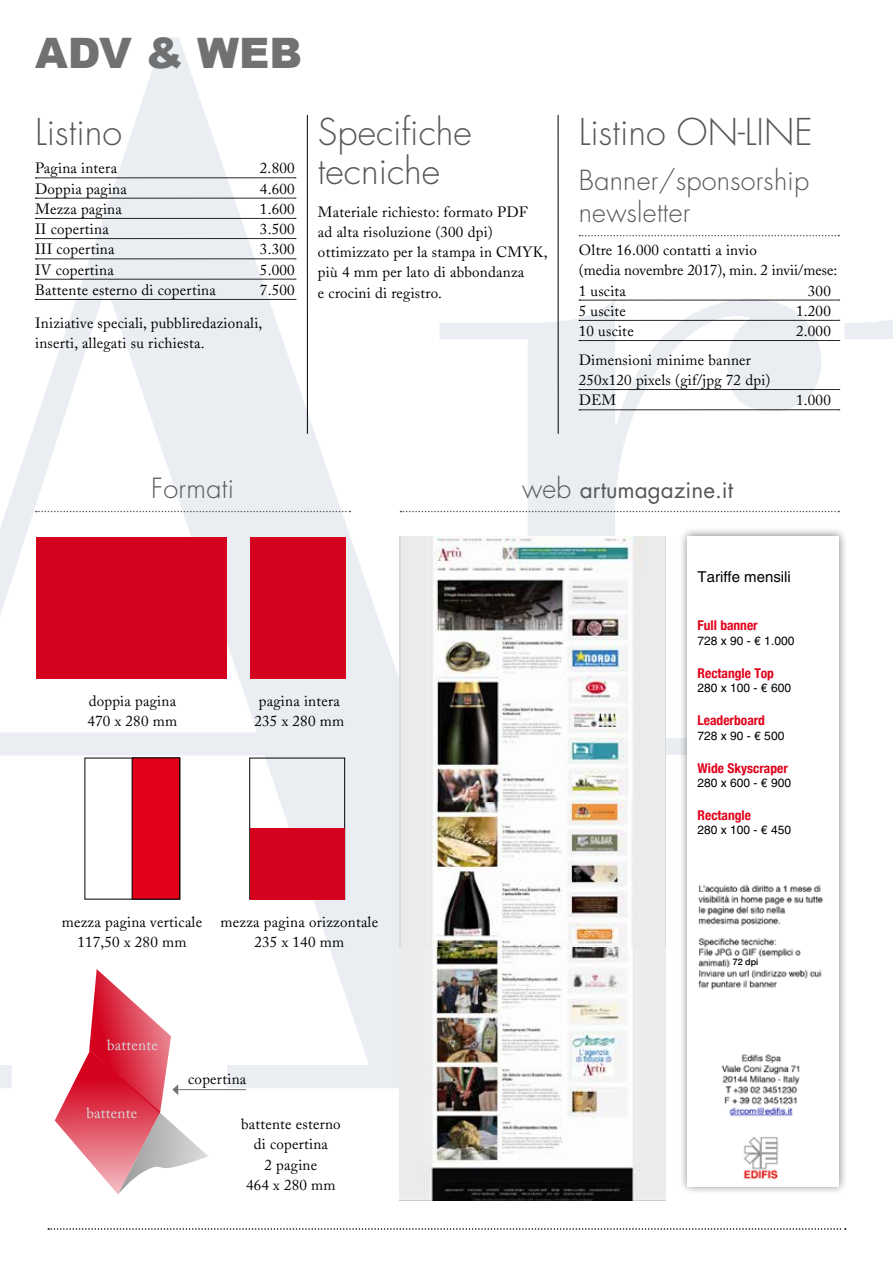
<style>
.page{position:relative;width:893px;height:1263px;background:#fff}
.page>*{position:absolute;margin:0;border:0;box-sizing:border-box;transform-origin:0 0}
.t1{font:900 42px "Arial";color:#707172}
.t2{font:300 36px/39px "Futura Std";color:#58585a}
.t3{font:300 27px/32.4px "Futura Std";letter-spacing:.01em;color:#58585a}
.t4{font:22.5px "Futura Std";color:#58585a}
.t5{font:15px/20.2px "Adobe Caslon";letter-spacing:.015em;color:#000}
.t6{font:15px "Adobe Caslon";letter-spacing:.015em;color:#d9dadb}
.t7{font:15px "Helvetica LT Std";color:#000}
.t8{font:700 condensed 13.5px "Helvetica Neue";color:#e2001a}
.t9{font:12px "Helvetica LT Std";color:#000}
.t10{font:500 9px "Helvetica Neue";color:#000}
.s1{font-weight:300;font-size:27px}
</style>
<div class="page">
<img style="left:0;top:37px;width:893px;height:1070px">
<svg style="left:35px;top:178px;width:261px;height:1px"></svg>
<svg style="left:35px;top:198px;width:261px;height:1px"></svg>
<svg style="left:35px;top:218px;width:261px;height:1px"></svg>
<svg style="left:35px;top:238px;width:261px;height:1px"></svg>
<svg style="left:35px;top:259px;width:261px;height:1px"></svg>
<svg style="left:35px;top:279px;width:261px;height:1px"></svg>
<svg style="left:35px;top:299px;width:261px;height:1px"></svg>
<hr style="left:307px;top:115px;width:1px;height:319px;background:#000">
<hr style="left:558px;top:115px;width:1px;height:319px;background:#000">
<svg style="left:580px;top:235px;width:259px;height:1px"></svg>
<svg style="left:579px;top:300px;width:261px;height:1px"></svg>
<svg style="left:579px;top:320px;width:261px;height:1px"></svg>
<svg style="left:579px;top:340px;width:261px;height:1px"></svg>
<svg style="left:579px;top:389px;width:261px;height:1px"></svg>
<svg style="left:579px;top:410px;width:261px;height:1px"></svg>
<div style="left:250px;top:758px;width:95px;height:141px;border:1px solid #000"></div>
<div style="left:250px;top:828px;width:95px;height:71px;background:#d4021d"></div>
<div style="left:132px;top:758px;width:48px;height:141px;background:#e2001a;border:1px solid #000"></div>
<div style="left:36px;top:537px;width:191px;height:141px;background:#d4021d"></div>
<div style="left:250px;top:537px;width:95px;height:141px;background:#d4021d"></div>
<div style="left:679px;top:527px;width:169px;height:668px;background:#000;opacity:.5"></div>
<div style="left:688px;top:536px;width:151px;height:650px;background:#fff"></div>
<img style="left:698px;top:884px;width:125px;height:296px">
<svg style="left:400px;top:511px;width:439px;height:1px"></svg>
<svg style="left:36px;top:511px;width:314px;height:1px"></svg>
<svg style="left:48px;top:1228px;width:798px;height:2px"></svg>
<hr style="left:177px;top:1089px;width:69px;height:1px;background:#707172">
<svg style="left:55px;top:969px;width:153px;height:225px"></svg>
<img style="left:402px;top:537px;width:263px;height:278px">
<img style="left:401px;top:802px;width:263px;height:145px">
<img style="left:400px;top:947px;width:266px;height:253px">
<h1 class="t1" style="left:35px;top:23px;width:268px">ADV &amp; WEB</h1>
<h2 class="t2" style="left:35px;top:113px;width:88px">Listino</h2>
<p class="t5" style="left:35px;top:158px;width:83px">Pagina intera</p>
<p class="t5" style="left:256px;top:158px;width:40px">€ 2.800</p>
<p class="t5" style="left:35px;top:179px;width:93px">Doppia pagina</p>
<p class="t5" style="left:256px;top:179px;width:40px">€ 4.600</p>
<p class="t5" style="left:35px;top:199px;width:88px">Mezza pagina</p>
<p class="t5" style="left:256px;top:199px;width:40px">€ 1.600</p>
<p class="t5" style="left:35px;top:219px;width:75px">II copertina</p>
<p class="t5" style="left:256px;top:219px;width:40px">€ 3.500</p>
<p class="t5" style="left:35px;top:239px;width:81px">III copertina</p>
<p class="t5" style="left:256px;top:239px;width:40px">€ 3.300</p>
<p class="t5" style="left:35px;top:260px;width:80px">IV copertina</p>
<p class="t5" style="left:256px;top:260px;width:40px">€ 5.000</p>
<p class="t5" style="left:35px;top:280px;width:182px">Battente esterno di copertina</p>
<p class="t5" style="left:256px;top:280px;width:40px">€ 7.500</p>
<p class="t5" style="left:35px;top:313px;width:229px">Iniziative speciali, pubbliredazionali, inserti, allegati su richiesta.</p>
<h2 class="t2" style="left:318px;top:113px;width:155px">Specifiche tecniche</h2>
<p class="t5" style="left:318px;top:202px;width:231px">Materiale richiesto: formato PDF<br>ad alta risoluzione (300 dpi) ottimizzato per la stampa in CMYK, più 4 mm per lato di abbondanza<br>e crocini di registro.</p>
<h2 class="t2" style="left:579px;top:113px;width:236px">Listino ON-LINE</h2>
<h3 class="t3" style="left:579px;top:164px;width:232px">Banner/sponsorship newsletter</h3>
<p class="t5" style="left:579px;top:240px;width:260px">Oltre 16.000 contatti a invio<br>(media novembre 2017), min. 2 invii/mese:<br>1 uscita</p>
<p class="t5" style="left:808px;top:281px;width:24px">300</p>
<p class="t5" style="left:579px;top:301px;width:49px">5 uscite</p>
<p class="t5" style="left:792px;top:301px;width:40px">€ 1.200</p>
<p class="t5" style="left:579px;top:321px;width:56px">10 uscite</p>
<p class="t5" style="left:792px;top:321px;width:40px">€ 2.000</p>
<p class="t5" style="left:579px;top:350px;width:193px">Dimensioni minime banner<br>250x120 pixels (gif/jpg 72 dpi)<br>DEM</p>
<p class="t5" style="left:792px;top:390px;width:40px">€ 1.000</p>
<h3 class="t3" style="left:151px;top:473px;width:84px">Formati</h3>
<h3 class="t4" style="left:522px;top:475px;width:213px"><span class="s1">web</span> artumagazine.it</h3>
<p class="t5" style="left:88px;top:690px;width:91px">doppia pagina<br>470 x 280 mm</p>
<p class="t5" style="left:254px;top:690px;width:91px">pagina intera<br>235 x 280 mm</p>
<p class="t5" style="left:62px;top:912px;width:142px;text-align:center">mezza pagina verticale<br>117,50 x 280 mm</p>
<p class="t5" style="left:221px;top:912px;width:159px;text-align:center">mezza pagina orizzontale<br>235 x 140 mm</p>
<p class="t6" style="left:107px;top:1036px;width:52px">battente</p>
<p class="t6" style="left:86px;top:1104px;width:52px">battente</p>
<p class="t5" style="left:188px;top:1069px;width:60px">copertina</p>
<p class="t5" style="left:241px;top:1114px;width:101px;text-align:center">battente esterno di copertina<br>2 pagine<br>464 x 280 mm</p>
<p class="t7" style="left:698px;top:568px;width:95px">Tariffe mensili</p>
<p class="t8" style="left:698px;top:614px;width:62px">Full banner</p>
<p class="t9" style="left:698px;top:634px;width:98px">728 x 90 - € 1.000</p>
<p class="t8" style="left:698px;top:662px;width:78px">Rectangle Top</p>
<p class="t9" style="left:698px;top:681px;width:95px">280 x 100 - € 600</p>
<p class="t8" style="left:698px;top:709px;width:69px">Leaderboard</p>
<p class="t9" style="left:698px;top:728px;width:88px">728 x 90 - € 500</p>
<p class="t8" style="left:698px;top:757px;width:92px">Wide Skyscraper</p>
<p class="t9" style="left:698px;top:776px;width:95px">280 x 600 - € 900</p>
<p class="t8" style="left:698px;top:804px;width:55px">Rectangle</p>
<p class="t9" style="left:698px;top:823px;width:95px">280 x 100 - € 450</p>
<p class="t10" style="left:733px;top:955px;width:27px">72 dpi</p>
</div>
